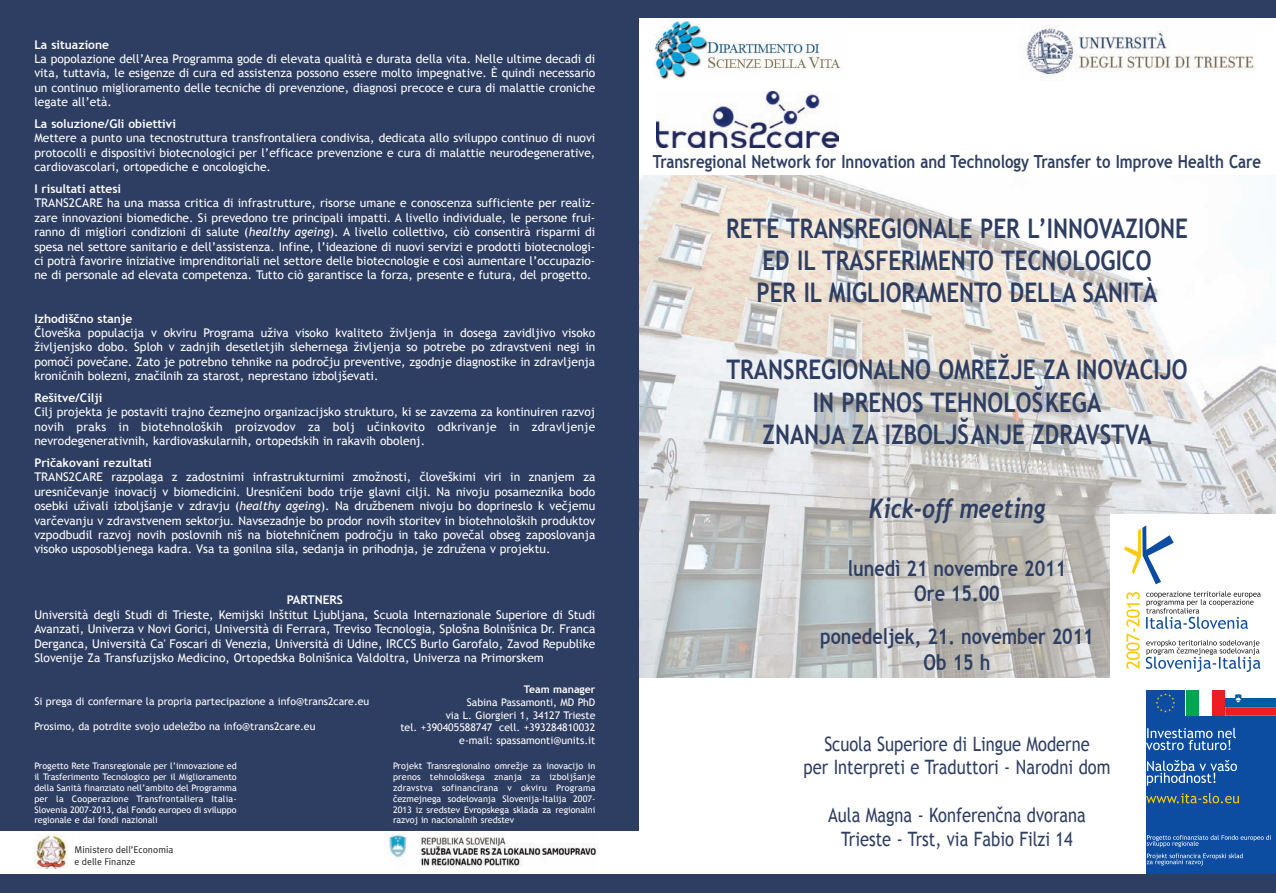
<style>
.page{position:relative;width:1276px;height:893px;background:#fff}
.page>*{position:absolute;margin:0;border:0;box-sizing:border-box;transform-origin:0 0}
.t1{font:700 27px/32.1px "Trebuchet MS";color:#2e3e62;text-align:center;scale:.83 1}
.t2{font:italic 700 27px "Trebuchet";color:#2e3e62;scale:.83 1}
.t3{font:700 21.6px/25.7px "Trebuchet MS";color:#2e3e62;text-align:center;scale:.83 1}
.t4{font:19.8px/23.5px "Trebuchet MS";color:#2e3e62;text-align:center;scale:.83 1}
.t5{font:700 18px "Trebuchet MS";color:#2e3e62;scale:.83 1}
.t6{font:12px/14.4px "Trebuchet MS";color:#fff;text-align:justify}
.t7{font:700 12px "Trebuchet MS";color:#fff}
.t8{font:10.5px/12.6px "Trebuchet MS";color:#fff;text-align:right}
.t9{font:700 10.5px "Trebuchet MS";color:#fff}
.t10{font:9.75px/11.7px "Meta Plus Normal";color:#231f20}
.t11{font:9px/10.8px "Trebuchet MS";color:#fff;text-align:justify}
.s1{font-style:italic}
</style>
<div class="page">
<img style="left:638px;top:175px;width:638px;height:502px">
<img style="left:34px;top:834px;width:33px;height:35px">
<svg style="left:383px;top:831px;width:217px;height:44px"></svg>
<img style="left:384px;top:832px;width:214px;height:39px">
<div style="left:0;top:0;width:638px;height:831px;background:#2e3e62"></div>
<img style="left:653px;top:20px;width:188px;height:59px">
<img style="left:1024px;top:25px;width:231px;height:52px">
<img style="left:657px;top:91px;width:181px;height:57px">
<div style="left:0;top:875px;width:1276px;height:18px;background:#2e3e62"></div>
<div style="left:0;top:0;width:1276px;height:18px;background:#2e3e62"></div>
<div style="left:1110px;top:514px;width:166px;height:360px;background:#fff"></div>
<svg style="left:1146px;top:690px;width:130px;height:27px"></svg>
<div style="left:1185px;top:690px;width:13px;height:26px;background:#00a54f"></div>
<div style="left:1211px;top:690px;width:13px;height:26px;background:#ee1d23"></div>
<div style="left:1225px;top:690px;width:51px;height:8px;background:#fff"></div>
<svg style="left:1225px;top:694px;width:51px;height:22px"></svg>
<div style="left:1146px;top:690px;width:38px;height:26px;background:#0d4da1"></div>
<svg style="left:1155px;top:693px;width:20px;height:19px"></svg>
<div style="left:1146px;top:717px;width:130px;height:157px;background:#0d4da1"></div>
<svg style="left:1146px;top:793px;width:93px;height:10px"></svg>
<svg style="left:1145px;top:591px;width:115px;height:81px"></svg>
<svg style="left:1126px;top:592px;width:13px;height:77px"></svg>
<svg style="left:1124px;top:525px;width:49px;height:59px"></svg>
<svg style="left:1147px;top:760px;width:90px;height:26px"></svg>
<svg style="left:1146px;top:728px;width:89px;height:22px"></svg>
<svg style="left:1146px;top:835px;width:124px;height:12px"></svg>
<svg style="left:1146px;top:853px;width:96px;height:12px"></svg>
<p class="t7" style="left:34px;top:37px;width:76px">La situazione</p>
<p class="t6" style="left:34px;top:52px;width:562px">La popolazione dell’Area Programma gode di elevata qualità e durata della vita. Nelle ultime decadi di vita, tuttavia, le esigenze di cura ed assistenza possono essere molto impegnative. È quindi necessario un continuo miglioramento delle tecniche di prevenzione, diagnosi precoce e cura di malattie croniche legate all’età.</p>
<p class="t7" style="left:34px;top:117px;width:143px">La soluzione/Gli obiettivi</p>
<p class="t6" style="left:34px;top:131px;width:562px">Mettere a punto una tecnostruttura transfrontaliera condivisa, dedicata allo sviluppo continuo di nuovi protocolli e dispositivi biotecnologici per l’efficace prevenzione e cura di malattie neurodegenerative, cardiovascolari, ortopediche e oncologiche.</p>
<p class="t7" style="left:34px;top:182px;width:88px">I risultati attesi</p>
<p class="t6" style="left:34px;top:196px;width:562px">TRANS2CARE ha una massa critica di infrastrutture, risorse umane e conoscenza sufficiente per realiz&shy;zare innovazioni biomediche. Si prevedono tre principali impatti. A livello individuale, le persone frui&shy;ranno di migliori condizioni di salute (<span class="s1">healthy ageing</span>). A livello collettivo, ciò consentirà risparmi di spesa nel settore sanitario e dell’assistenza. Infine, l’ideazione di nuovi servizi e prodotti biotecnologi&shy;ci potrà favorire iniziative imprenditoriali nel settore delle biotecnologie e così aumentare l’occupazio&shy;ne di personale ad elevata competenza. Tutto ciò garantisce la forza, presente e futura, del progetto.</p>
<p class="t7" style="left:34px;top:311px;width:99px">Izhodiščno stanje</p>
<p class="t6" style="left:34px;top:326px;width:562px">Človeška populacija v okviru Programa uživa visoko kvaliteto življenja in dosega zavidljivo visoko življenjsko dobo. Sploh v zadnjih desetletjih slehernega življenja so potrebe po zdravstveni negi in pomoči povečane. Zato je potrebno tehnike na področju preventive, zgodnje diagnostike in zdravljenja kroničnih bolezni, značilnih za starost, neprestano izboljševati.</p>
<p class="t7" style="left:34px;top:391px;width:70px">Rešitve/Cilji</p>
<p class="t6" style="left:34px;top:405px;width:562px">Cilj projekta je postaviti trajno čezmejno organizacijsko strukturo, ki se zavzema za kontinuiren razvoj novih praks in biotehnoloških proizvodov za bolj učinkovito odkrivanje in zdravljenje nevrodegenerativnih, kardiovaskularnih, ortopedskih in rakavih obolenj.</p>
<p class="t7" style="left:34px;top:456px;width:119px">Pričakovani rezultati</p>
<p class="t6" style="left:34px;top:470px;width:562px">TRANS2CARE razpolaga z zadostnimi infrastrukturnimi zmožnosti, človeškimi viri in znanjem za uresničevanje inovacij v biomedicini. Uresničeni bodo trije glavni cilji. Na nivoju posameznika bodo osebki uživali izboljšanje v zdravju (<span class="s1">healthy ageing</span>). Na družbenem nivoju bo doprineslo k večjemu varčevanju v zdravstvenem sektorju. Navsezadnje bo prodor novih storitev in biotehnoloških produktov vzpodbudil razvoj novih poslovnih niš na biotehničnem področju in tako povečal obseg zaposlovanja visoko usposobljenega kadra. Vsa ta gonilna sila, sedanja in prihodnja, je združena v projektu.</p>
<p class="t7" style="left:287px;top:593px;width:58px">PARTNERS</p>
<p class="t6" style="left:34px;top:607px;width:562px">Università degli Studi di Trieste, Kemijski Inštitut Ljubljana, Scuola Internazionale Superiore di Studi Avanzati, Univerza v Novi Gorici, Università di Ferrara, Treviso Tecnologia, Splošna Bolnišnica Dr. Franca Derganca, Università Ca' Foscari di Venezia, Università di Udine, IRCCS Burlo Garofalo, Zavod Republike Slovenije Za Transfuzijsko Medicino, Ortopedska Bolnišnica Valdoltra, Univerza na Primorskem</p>
<p class="t8" style="left:34px;top:695px;width:336px">Si prega di confermare la propria partecipazione a info@trans2care.eu</p>
<p class="t8" style="left:34px;top:720px;width:282px">Prosimo, da potrdite svojo udeležbo na info@trans2care.eu</p>
<p class="t11" style="left:34px;top:761px;width:204px">Progetto Rete Transregionale per l’innovazione ed il Trasferimento Tecnologico per il Miglioramento della Sanità finanziato nell’ambito del Programma per la Cooperazione Transfrontaliera Italia-Slovenia 2007-2013, dal Fondo europeo di sviluppo regionale e dai fondi nazionali</p>
<p class="t10" style="left:75px;top:844px;width:100px">Ministero dell’Economia e delle Finanze</p>
<p class="t9" style="left:524px;top:683px;width:73px">Team manager</p>
<p class="t8" style="left:400px;top:696px;width:196px">Sabina Passamonti, MD PhD<br>via L. Giorgieri 1, 34127 Trieste<br>tel. +390405588747 cell. +393284810032 e-mail: spassamonti@units.it</p>
<p class="t11" style="left:393px;top:761px;width:204px">Projekt Transregionalno omrežje za inovacijo in prenos tehnološkega znanja za izboljšanje zdravstva sofinancirana v okviru Programa čezmejnega sodelovanja Slovenija-Italija 2007- 2013 iz sredstev Evropskega sklada za regionalni razvoj in nacionalnih sredstev</p>
<h3 class="t5" style="left:653px;top:151px;width:734px">Transregional Network for Innovation and Technology Transfer to Improve Health Care</h3>
<h1 class="t1" style="left:726px;top:212px;width:558px">RETE TRANSREGIONALE PER L’INNOVAZIONE<br>ED IL TRASFERIMENTO TECNOLOGICO<br>PER IL MIGLIORAMENTO DELLA SANITÀ</h1>
<h1 class="t1" style="left:726px;top:354px;width:557px">TRANSREGIONALNO OMREZ˘JE ZA INOVACIJO<br>IN PRENOS TEHNOLOS˘KEGA<br>ZNANJA ZA IZBOLJS˘ANJE ZDRAVSTVA</h1>
<h1 class="t2" style="left:868px;top:492px;width:214px">Kick-off meeting</h1>
<h2 class="t3" style="left:847px;top:555px;width:265px">lunedì 21 novembre 2011<br>Ore 15.00</h2>
<h2 class="t3" style="left:820px;top:624px;width:331px">ponedeljek, 21. november 2011<br>Ob 15 h</h2>
<h3 class="t4" style="left:803px;top:732px;width:371px">Scuola Superiore di Lingue Moderne<br>per Interpreti e Traduttori - Narodni dom</h3>
<h3 class="t4" style="left:828px;top:802px;width:312px;line-height:24.9px">Aula Magna - Konferenčna dvorana<br>Trieste - Trst, via Fabio Filzi 14</h3>
</div>
